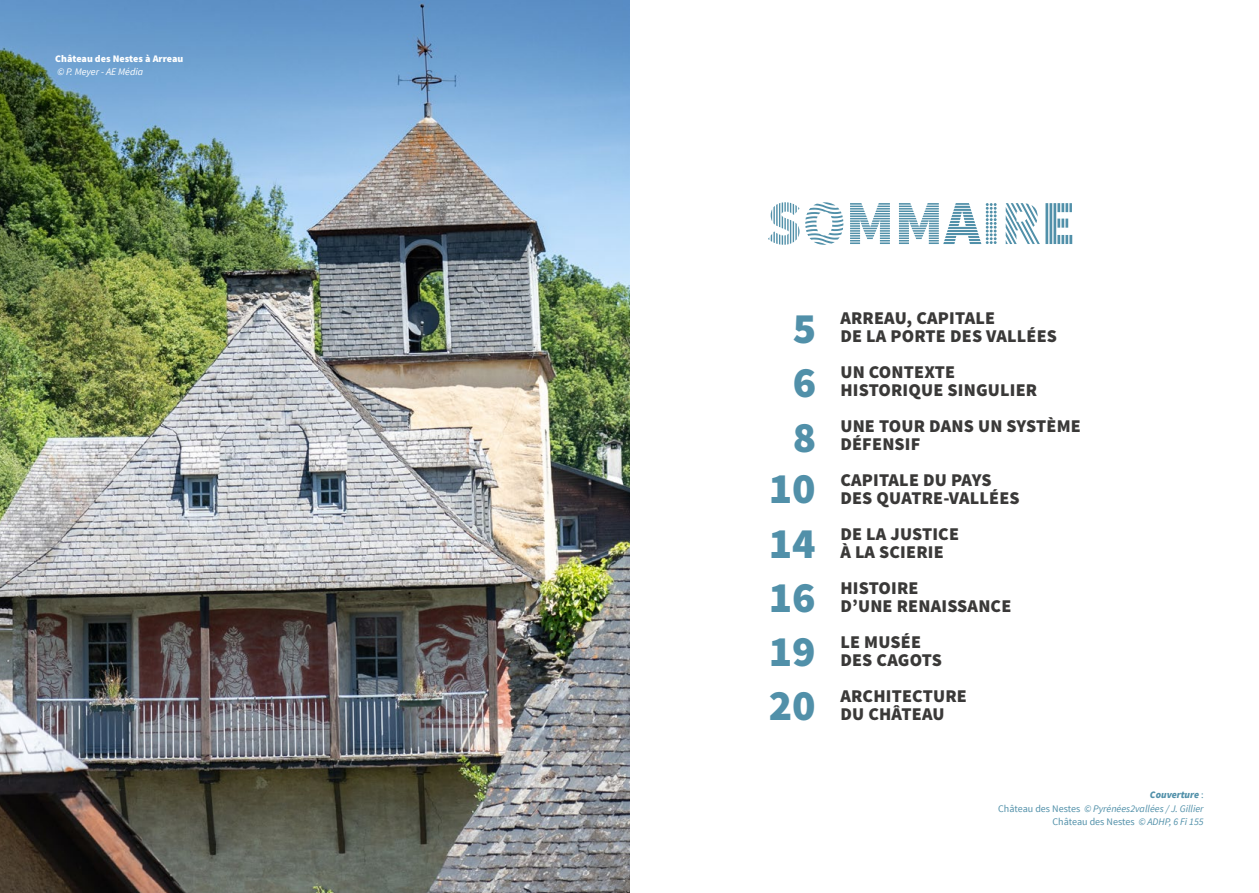
<style>
.page{position:relative;width:1259px;height:893px;background:#fff}
.page>*{position:absolute;margin:0;border:0;box-sizing:border-box;transform-origin:0 0}
.t1{font:63px "Source Sans Pro DISPLAY";color:#5190a9}
.t2{font:900 43.5px/54.3px "Source Sans Pro";color:#5190a9}
.t3{font:900 18px/18px "Source Sans Pro";letter-spacing:.01em;color:#3a3938}
.t4{font:italic 10.05px/13.5px "Source Sans Pro";color:#5190a9;text-align:right}
.t5{font:900 10.05px "Source Sans Pro";color:#fff}
.t6{font:italic 10.05px "Source Sans Pro";color:#fff}
.s1{font-weight:900}
.s2{font-style:normal}
</style>
<div class="page">
<img style="left:0;top:0;width:629px;height:893px">
<p class="t5" style="left:55px;top:52px;width:130px">Château des Nestes à Arreau</p>
<p class="t6" style="left:57px;top:66px;width:87px">© P. Meyer - AE Média</p>
<h1 class="t1" style="left:766px;top:190px;width:311px">SOMMAIRE</h1>
<h2 class="t2" style="left:793px;top:303px;width:25px">5<br>6</h2>
<h2 class="t2" style="left:793px;top:412px;width:25px">8</h2>
<h2 class="t2" style="left:769px;top:463px;width:48px;line-height:55.3px">10<br>14</h2>
<h2 class="t2" style="left:769px;top:572px;width:48px;text-align:justify">16<br>19<br>20</h2>
<p class="t3" style="left:840px;top:310px;width:218px">ARREAU, CAPITALE<br>DE LA PORTE DES VALLÉES</p>
<p class="t3" style="left:840px;top:364px;width:198px">UN CONTEXTE<br>HISTORIQUE SINGULIER</p>
<p class="t3" style="left:840px;top:418px;width:242px">UNE TOUR DANS UN SYSTÈME<br>DÉFENSIF</p>
<p class="t3" style="left:840px;top:472px;width:181px">CAPITALE DU PAYS<br>DES QUATRE-VALLÉES</p>
<p class="t3" style="left:840px;top:526px;width:120px">DE LA JUSTICE<br>À LA SCIERIE</p>
<p class="t3" style="left:840px;top:580px;width:172px">HISTOIRE<br>D’UNE RENAISSANCE</p>
<p class="t3" style="left:840px;top:634px;width:103px">LE MUSÉE<br>DES CAGOTS</p>
<p class="t3" style="left:840px;top:688px;width:128px">ARCHITECTURE<br>DU CHÂTEAU</p>
<p class="t4" style="left:998px;top:788px;width:207px"><span class="s1">Couverture</span> <span class="s2">:<br>Château des Nestes</span> © Pyrénées2vallées / J. Gillier<br><span class="s2">Château des Nestes</span> © ADHP, 6 Fi 155</p>
</div>
